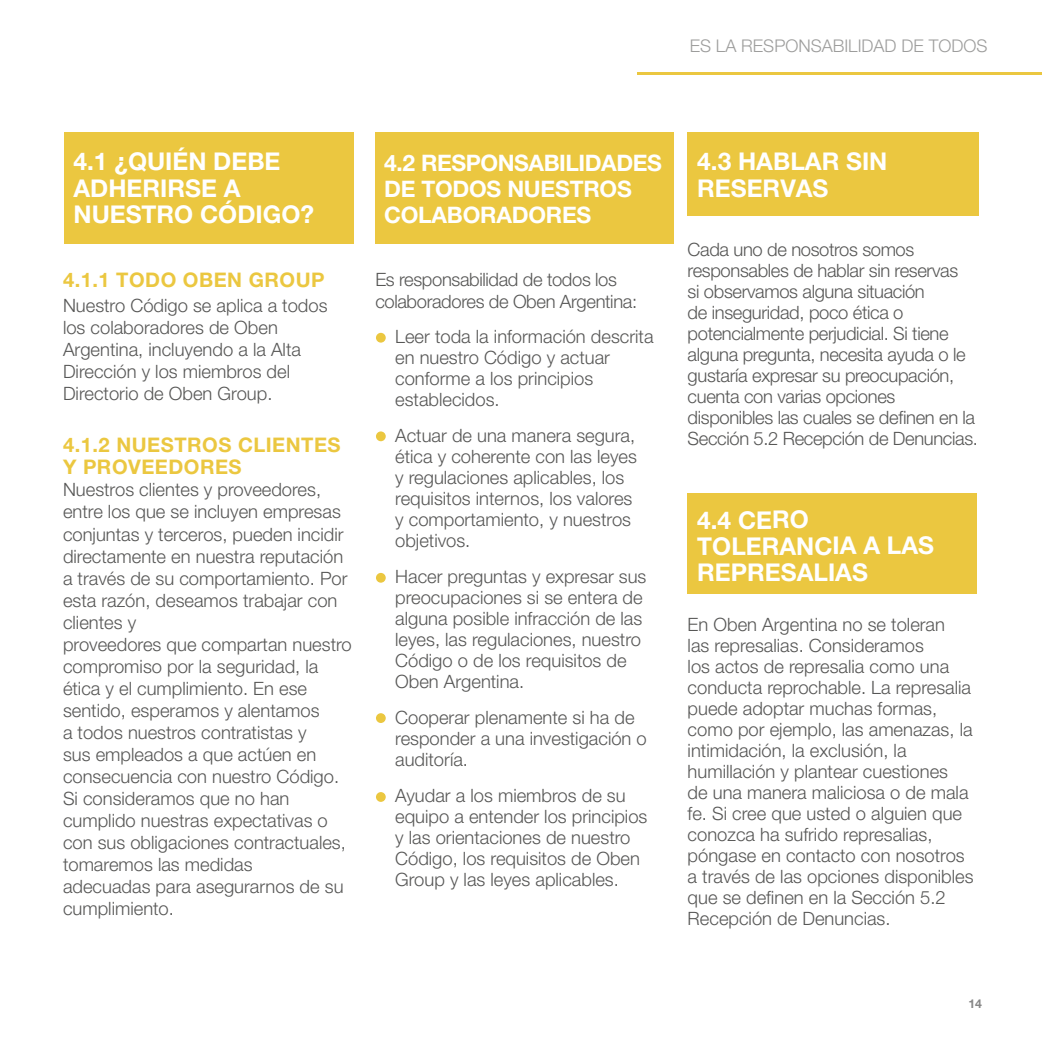
<style>
.page{position:relative;width:1042px;height:1042px;background:#fff}
.page>*{position:absolute;margin:0;border:0;box-sizing:border-box;transform-origin:0 0}
.t1{font:700 24.5px/26.2px "Helvetica Neue LT Std";color:#fff}
.t2{font:700 22.75px/26.2px "Helvetica Neue LT Std";letter-spacing:-.01em;color:#fff}
.t3{font:700 20.12px/22.8px "Helvetica Neue LT Std";letter-spacing:.025em;color:#ebc740}
.t4{font:300 18.38px/21px "Helvetica Neue LT Std";color:#575756}
.t5{font:300 18.38px/21px "Helvetica Neue LT Std";letter-spacing:-.02em;color:#575756}
.t6{font:300 17.5px "Helvetica Neue LT Std";color:#9d9d9c}
.t7{font:700 12.25px "Helvetica Neue LT Std";color:#878787}
</style>
<div class="page">
<hr style="left:637px;top:72px;width:405px;height:2px;background:#ebc740">
<div style="left:64px;top:132px;width:289px;height:112px;background:#ebc740"></div>
<div style="left:375px;top:132px;width:298px;height:112px;background:#ebc740"></div>
<div style="left:687px;top:132px;width:292px;height:83px;background:#ebc740"></div>
<div style="left:687px;top:493px;width:290px;height:100px;background:#ebc740"></div>
<div style="left:376px;top:333px;width:10px;height:10px;background:#ebc740;border-radius:50%"></div>
<div style="left:376px;top:431px;width:10px;height:10px;background:#ebc740;border-radius:50%"></div>
<div style="left:376px;top:573px;width:10px;height:10px;background:#ebc740;border-radius:50%"></div>
<div style="left:376px;top:713px;width:10px;height:10px;background:#ebc740;border-radius:50%"></div>
<div style="left:376px;top:792px;width:10px;height:10px;background:#ebc740;border-radius:50%"></div>
<p class="t6" style="left:690px;top:35px;width:299px">ES LA RESPONSABILIDAD DE TODOS</p>
<h1 class="t1" style="left:74px;top:148px;width:242px">4.1 ¿QUIÉN DEBE<br>ADHERIRSE A<br>NUESTRO CÓDIGO?</h1>
<p class="t2" style="left:384px;top:149px;width:279px">4.2 RESPONSABILIDADES<br>DE TODOS NUESTROS<br>COLABORADORES</p>
<p class="t3" style="left:63px;top:268px;width:263px">4.1.1 TODO OBEN GROUP</p>
<p class="t4" style="left:63px;top:294px;width:266px;line-height:22.1px">Nuestro Código se aplica a todos los colaboradores de Oben<br>Argentina, incluyendo a la Alta<br>Dirección y los miembros del<br>Directorio de Oben Group.</p>
<p class="t3" style="left:63px;top:432px;width:279px">4.1.2 NUESTROS CLIENTES<br>Y PROVEEDORES</p>
<p class="t4" style="left:63px;top:478px;width:290px;line-height:22.1px">Nuestros clientes y proveedores, entre los que se incluyen empresas conjuntas y terceros, pueden incidir directamente en nuestra reputación a través de su comportamiento. Por esta razón, deseamos trabajar con clientes y<br>proveedores que compartan nuestro compromiso por la seguridad, la ética y el cumplimiento. En ese sentido, esperamos y alentamos<br>a todos nuestros contratistas y<br>sus empleados a que actúen en consecuencia con nuestro Código.<br>Si consideramos que no han cumplido nuestras expectativas o con sus obligaciones contractuales, tomaremos las medidas<br>adecuadas para asegurarnos de su cumplimiento.</p>
<p class="t5" style="left:375px;top:269px;width:263px">Es responsabilidad de todos los colaboradores de Oben Argentina:</p>
<p class="t4" style="left:395px;top:326px;width:260px">Leer toda la información descrita en nuestro Código y actuar conforme a los principios establecidos.</p>
<p class="t4" style="left:395px;top:425px;width:243px">Actuar de una manera segura, ética y coherente con las leyes y regulaciones aplicables, los requisitos internos, los valores y comportamiento, y nuestros objetivos.</p>
<p class="t4" style="left:395px;top:566px;width:253px">Hacer preguntas y expresar sus preocupaciones si se entera de alguna posible infracción de las leyes, las regulaciones, nuestro<br>Código o de los requisitos de<br>Oben Argentina.</p>
<p class="t4" style="left:395px;top:707px;width:253px">Cooperar plenamente si ha de responder a una investigación o auditoría.</p>
<p class="t4" style="left:395px;top:784px;width:254px">Ayudar a los miembros de su equipo a entender los principios y las orientaciones de nuestro<br>Código, los requisitos de Oben<br>Group y las leyes aplicables.</p>
<h1 class="t1" style="left:697px;top:148px;width:192px">4.3 HABLAR SIN<br>RESERVAS</h1>
<p class="t5" style="left:687px;top:238px;width:292px">Cada uno de nosotros somos responsables de hablar sin reservas<br>si observamos alguna situación<br>de inseguridad, poco ética o potencialmente perjudicial. Si tiene alguna pregunta, necesita ayuda o le gustaría expresar su preocupación, cuenta con varias opciones disponibles las cuales se definen en la Sección 5.2 Recepción de Denuncias.</p>
<h1 class="t1" style="left:697px;top:506px;width:239px">4.4 CERO<br>TOLERANCIA A LAS<br>REPRESALIAS</h1>
<p class="t4" style="left:687px;top:613px;width:287px">En Oben Argentina no se toleran<br>las represalias. Consideramos<br>los actos de represalia como una conducta reprochable. La represalia puede adoptar muchas formas, como por ejemplo, las amenazas, la intimidación, la exclusión, la humillación y plantear cuestiones<br>de una manera maliciosa o de mala fe. Si cree que usted o alguien que conozca ha sufrido represalias, póngase en contacto con nosotros a través de las opciones disponibles que se definen en la Sección 5.2<br>Recepción de Denuncias.</p>
<p class="t7" style="left:968px;top:996px;width:15px">14</p>
</div>
